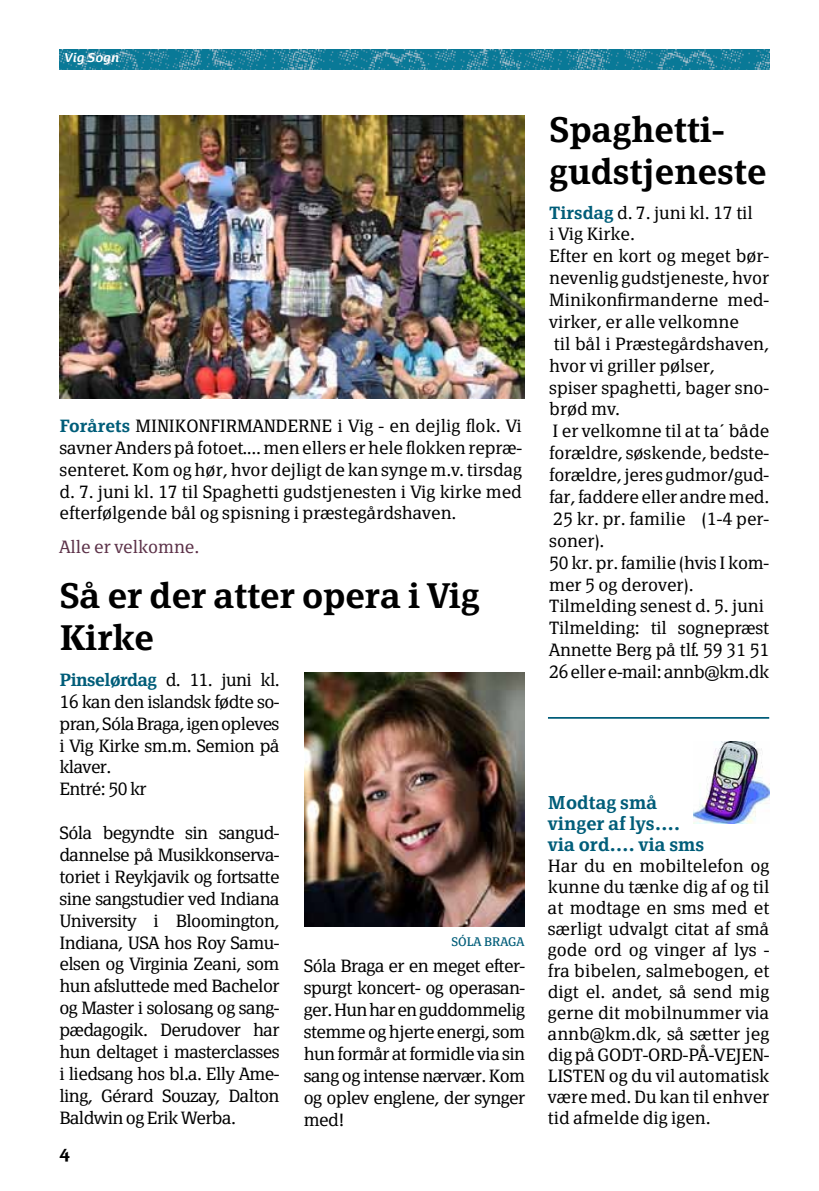
<style>
.page{position:relative;width:819px;height:1191px;background:#fff}
.page>*{position:absolute;margin:0;border:0;box-sizing:border-box;transform-origin:0 0}
.t1{font:600 35px/42px "Page Serif";color:#000}
.t2{font:600 18.38px/21px "Page Serif TF";color:#005d79}
.t3{font:300 17.5px/21.9px "Page Serif TF";color:#000;text-align:justify}
.t4{font:300 17.5px/21.9px "Page Serif TF";letter-spacing:-.03em;color:#000}
.t5{font:300 17.5px "Page Serif TF";color:#5c3148}
.t6{font:700 17.5px "Page Serif";color:#000}
.t7{font:12.25px "Page Serif";color:#005d79}
.t8{font:italic 700 12.25px "Dancer TF";color:#fff}
.s1{font-weight:600;color:#005d79}
</style>
<div class="page">
<img style="left:59px;top:50px;width:710px;height:19px">
<img style="left:60px;top:115px;width:464px;height:283px">
<img style="left:304px;top:672px;width:220px;height:254px">
<img style="left:693px;top:742px;width:76px;height:81px">
<hr style="left:548px;top:717px;width:221px;height:1px;background:#005d79">
<p class="t8" style="left:64px;top:49px;width:56px">Vig Sogn</p>
<p class="t3" style="left:60px;top:415px;width:464px"><span class="s1">Forårets</span> MINIKONFIRMANDERNE i Vig - en dejlig flok. Vi savner Anders på fotoet.... men ellers er hele flokken repræ&shy;senteret. Kom og hør, hvor dejligt de kan synge m.v. tirsdag d. 7. juni kl. 17 til Spaghetti gudstjenesten i Vig kirke med efterfølgende bål og spisning i præstegårdshaven.</p>
<p class="t5" style="left:60px;top:536px;width:141px">Alle er velkomne.</p>
<h1 class="t1" style="left:59px;top:575px;width:422px">Så er der atter opera i Vig<br>Kirke</h1>
<p class="t4" style="left:59px;top:669px;width:221px"><span class="s1">Pinselørdag</span> d. 11. juni kl.<br>16 kan den islandsk fødte so&shy;pran, Sóla Braga, igen opleves i Vig Kirke sm.m. Semion på klaver.<br>Entré: 50 kr</p>
<p class="t3" style="left:59px;top:822px;width:222px">Sóla begyndte sin sangud&shy;dannelse på Musikkonserva&shy;toriet i Reykjavik og fortsatte sine sangstudier ved Indiana University i Bloomington, Indiana, USA hos Roy Samu&shy;elsen og Virginia Zeani, som hun afsluttede med Bachelor og Master i solosang og sang&shy;pædagogik. Derudover har hun deltaget i masterclasses i liedsang hos bl.a. Elly Ame&shy;ling, Gérard Souzay, Dalton Baldwin og Erik Werba.</p>
<p class="t6" style="left:60px;top:1141px;width:12px">4</p>
<p class="t7" style="left:451px;top:934px;width:74px">SÓLA BRAGA</p>
<p class="t3" style="left:304px;top:955px;width:223px">Sóla Braga er en meget efter&shy;spurgt koncert- og operasan&shy;ger. Hun har en guddommelig stemme og hjerte energi, som hun formår at formidle via sin sang og intense nærvær. Kom og oplev englene, der synger med!</p>
<h1 class="t1" style="left:549px;top:108px;width:219px">Spaghetti&shy;gudstjeneste</h1>
<p class="t3" style="left:549px;top:201px;width:221px;text-align:left"><span class="s1">Tirsdag</span> d. 7. juni kl. 17 til<br>i Vig Kirke.<br>Efter en kort og meget bør&shy;nevenlig gudstjeneste, hvor<br>Minikonfirmanderne med&shy;virker, er alle velkomne<br>til bål i Præstegårdshaven, hvor vi griller pølser,<br>spiser spaghetti, bager sno&shy;brød mv.<br>I er velkomne til at ta´ både forældre, søskende, bedste&shy;forældre, jeres gudmor/gud&shy;far, faddere eller andre med.<br>25 kr. pr. familie (1-4 per&shy;soner).<br>50 kr. pr. familie (hvis I kom&shy;mer 5 og derover).<br>Tilmelding senest d. 5. juni<br>Tilmelding: til sognepræst<br>Annette Berg på tlf. 59 31 51<br>26 eller e-mail: annb@km.dk</p>
<p class="t2" style="left:548px;top:792px;width:158px">Modtag små vinger af lys.... via ord.... via sms</p>
<p class="t3" style="left:548px;top:855px;width:223px;line-height:21px">Har du en mobiltelefon og kunne du tænke dig af og til at modtage en sms med et særligt udvalgt citat af små gode ord og vinger af lys - fra bibelen, salmebogen, et digt el. andet, så send mig gerne dit mobilnummer via annb@km.dk, så sætter jeg dig på GODT-ORD-PÅ-VEJEN-LISTEN og du vil automatisk være med. Du kan til enhver tid afmelde dig igen.</p>
</div>
